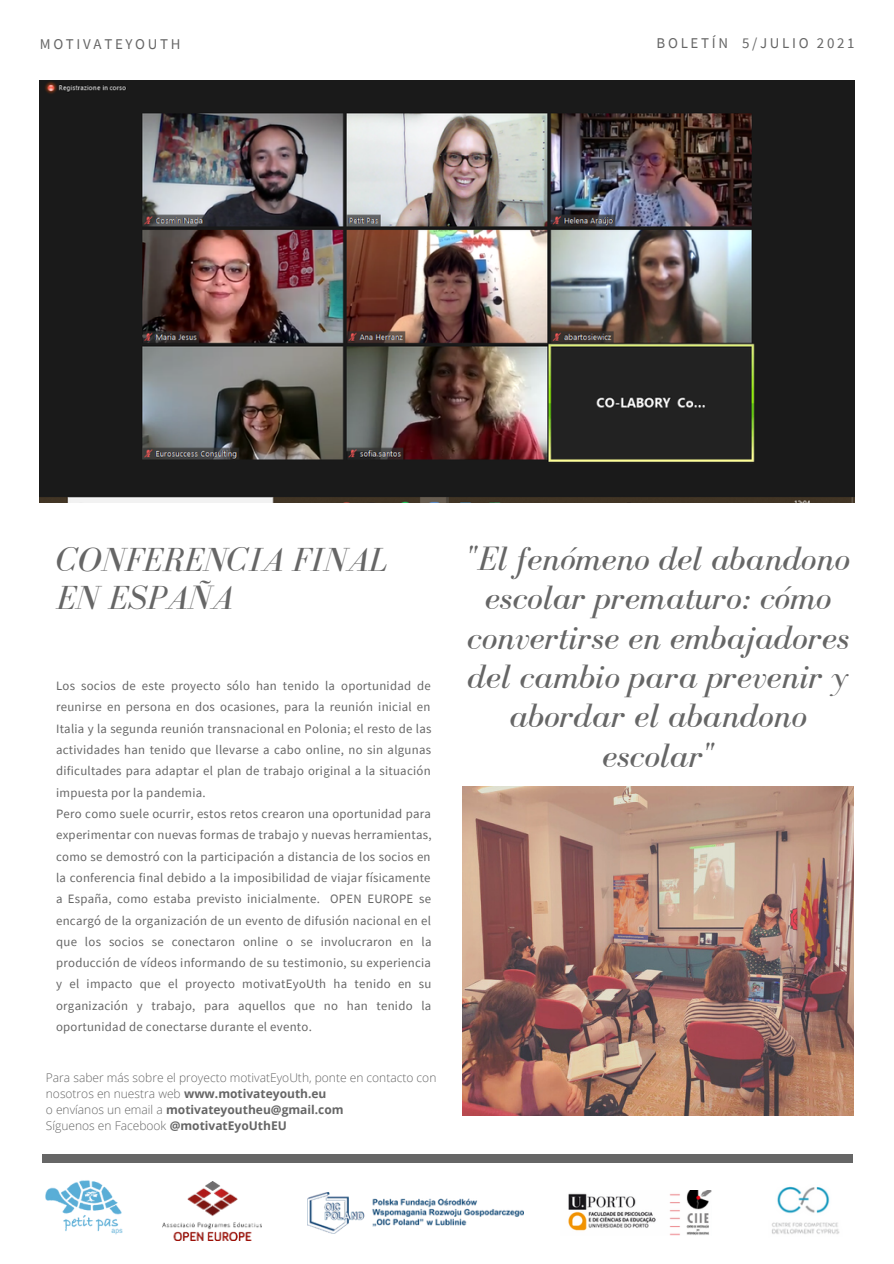
<style>
.page{position:relative;width:894px;height:1264px;background:#fff}
.page>*{position:absolute;margin:0;border:0;box-sizing:border-box;transform-origin:0 0}
.t1{font:italic 34.8px/39.5px "Bodoni FLF";color:#666;text-align:center}
.t2{font:italic 34.35px/37.8px "Bodoni FLF";color:#666}
.t3{font:14.85px "Source Sans Pro";letter-spacing:.18em;color:#666}
.t4{font:12.75px/21.3px "Source Sans Pro";letter-spacing:.02em;color:#666;text-align:justify}
.t5{font:300 12px/16px "Open Sans";color:#666}
.t6{font:700 12px "Open Sans";color:#666}
.s1{font-weight:700}
.s2{font-weight:300}
</style>
<div class="page">
<img style="left:40px;top:80px;width:814px;height:422px">
<img style="left:462px;top:786px;width:391px;height:329px">
<div style="left:42px;top:1154px;width:809px;height:9px;background:#666"></div>
<img style="left:46px;top:1180px;width:76px;height:55px">
<img style="left:162px;top:1181px;width:99px;height:59px">
<img style="left:307px;top:1192px;width:216px;height:41px">
<img style="left:568px;top:1190px;width:143px;height:45px">
<img style="left:772px;top:1186px;width:68px;height:48px">
<p class="t3" style="left:40px;top:35px;width:142px">MOTIVATEYOUTH</p>
<p class="t3" style="left:656px;top:34px;width:199px">BOLETÍN 5/JULIO 2021</p>
<p class="t2" style="left:56px;top:540px;width:333px">CONFERENCIA FINAL<br>EN ESPAÑA</p>
<p class="t4" style="left:56px;top:675px;width:377px">Los socios de este proyecto sólo han tenido la oportunidad de reunirse en persona en dos ocasiones, para la reunión inicial en Italia y la segunda reunión transnacional en Polonia; el resto de las actividades han tenido que llevarse a cabo online, no sin algunas dificultades para adaptar el plan de trabajo original a la situación impuesta por la pandemia.</p>
<p class="t4" style="left:56px;top:802px;width:377px">Pero como suele ocurrir, estos retos crearon una oportunidad para experimentar con nuevas formas de trabajo y nuevas herramientas, como se demostró con la participación a distancia de los socios en la conferencia final debido a la imposibilidad de viajar físicamente a España, como estaba previsto inicialmente. OPEN EUROPE se encargó de la organización de un evento de difusión nacional en el que los socios se conectaron online o se involucraron en la producción de vídeos informando de su testimonio, su experiencia y el impacto que el proyecto motivatEyoUth ha tenido en su organización y trabajo, para aquellos que no han tenido la oportunidad de conectarse durante el evento.</p>
<p class="t5" style="left:46px;top:1069px;width:392px">Para saber más sobre el proyecto motivatEyoUth, ponte en contacto con nosotros en nuestra web <span class="s1">www.motivateyouth.eu</span></p>
<p class="t6" style="left:46px;top:1100px;width:299px"><span class="s2">o envíanos un email a</span> motivateyoutheu@gmail.com</p>
<p class="t5" style="left:46px;top:1117px;width:242px">Síguenos en Facebook <span class="s1">@motivatEyoUthEU</span></p>
<p class="t1" style="left:466px;top:538px;width:385px">"El fenómeno del abandono escolar prematuro: cómo convertirse en embajadores del cambio para prevenir y abordar el abandono escolar"</p>
</div>
